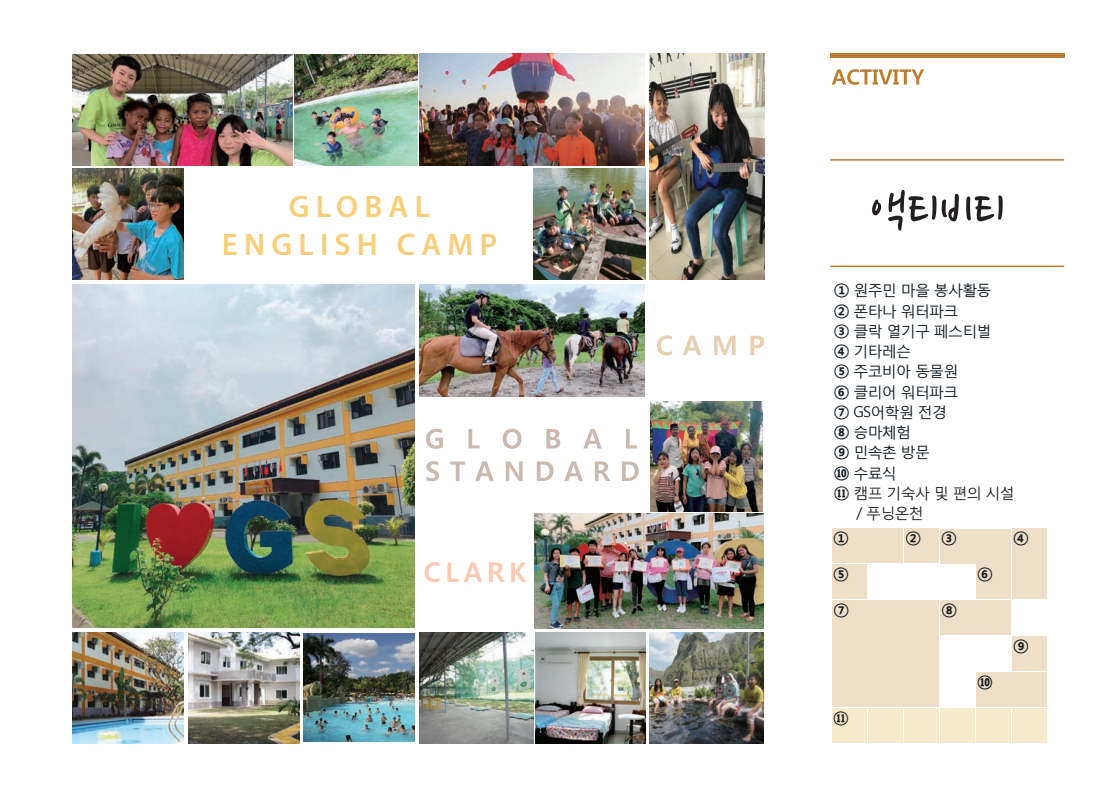
<style>
.page{position:relative;width:1115px;height:796px;background:#fff}
.page>*{position:absolute;margin:0;border:0;box-sizing:border-box;transform-origin:0 0}
.t1{font:57px "Nanum Pen";color:#231f20}
.t2{font:600 31.2px/37.3px "Myriad Pro";letter-spacing:.2em;color:#f9ce7b;text-align:center}
.t3{font:700 15.75px "Malgun Gothic";color:#101a21}
.t4{font:700 15.75px "Malgun Gothic";color:#231f20}
.t5{font:15px "Malgun Gothic";letter-spacing:-.05em;color:#101a21}
.t6{font:15px "Malgun Gothic";letter-spacing:-.05em;color:#231f20}
.s1{font-weight:700;font-size:15.75px}
</style>
<div class="page">
<div style="left:829px;top:53px;width:234px;height:5px;background:#ba7c31"></div>
<svg style="left:831px;top:69px;width:92px;height:16px"></svg>
<img style="left:72px;top:632px;width:111px;height:111px">
<svg style="left:426px;top:428px;width:16px;height:20px"></svg>
<svg style="left:468px;top:429px;width:11px;height:19px"></svg>
<svg style="left:502px;top:428px;width:19px;height:20px"></svg>
<svg style="left:546px;top:429px;width:14px;height:19px"></svg>
<svg style="left:583px;top:429px;width:18px;height:19px"></svg>
<svg style="left:626px;top:429px;width:11px;height:19px"></svg>
<svg style="left:426px;top:461px;width:13px;height:20px"></svg>
<svg style="left:450px;top:461px;width:15px;height:19px"></svg>
<svg style="left:475px;top:461px;width:18px;height:19px"></svg>
<svg style="left:505px;top:461px;width:17px;height:19px"></svg>
<svg style="left:536px;top:461px;width:17px;height:19px"></svg>
<svg style="left:564px;top:461px;width:18px;height:19px"></svg>
<svg style="left:594px;top:461px;width:16px;height:19px"></svg>
<svg style="left:622px;top:461px;width:16px;height:19px"></svg>
<svg style="left:424px;top:562px;width:15px;height:20px"></svg>
<svg style="left:447px;top:562px;width:35px;height:19px"></svg>
<svg style="left:489px;top:562px;width:15px;height:19px"></svg>
<svg style="left:511px;top:562px;width:15px;height:19px"></svg>
<svg style="left:657px;top:335px;width:14px;height:20px"></svg>
<svg style="left:683px;top:335px;width:18px;height:20px"></svg>
<svg style="left:714px;top:335px;width:21px;height:20px"></svg>
<svg style="left:750px;top:335px;width:13px;height:20px"></svg>
<img style="left:188px;top:632px;width:111px;height:111px">
<img style="left:535px;top:632px;width:109px;height:111px">
<hr style="left:829px;top:265px;width:234px;height:2px;background:#ba7c31">
<hr style="left:829px;top:159px;width:234px;height:1px;background:#ba7c31">
<img style="left:420px;top:53px;width:224px;height:112px">
<img style="left:649px;top:632px;width:114px;height:111px">
<img style="left:419px;top:632px;width:114px;height:111px">
<img style="left:304px;top:633px;width:110px;height:108px">
<div style="left:832px;top:528px;width:70px;height:35px;background:#efdec8"></div>
<div style="left:832px;top:564px;width:34px;height:34px;background:#efdec8"></div>
<div style="left:832px;top:708px;width:34px;height:34px;background:#f6eacd"></div>
<div style="left:868px;top:708px;width:34px;height:34px;background:#f6eacd"></div>
<div style="left:903px;top:528px;width:35px;height:35px;background:#efdec8"></div>
<div style="left:1011px;top:528px;width:34px;height:70px;background:#efdec8"></div>
<div style="left:975px;top:564px;width:34px;height:34px;background:#efdec8"></div>
<div style="left:903px;top:708px;width:35px;height:34px;background:#f6eacd"></div>
<div style="left:939px;top:600px;width:70px;height:34px;background:#efdec8"></div>
<div style="left:939px;top:528px;width:70px;height:35px;background:#efdec8"></div>
<div style="left:939px;top:708px;width:35px;height:34px;background:#f6eacd"></div>
<div style="left:975px;top:672px;width:70px;height:34px;background:#efdec8"></div>
<div style="left:975px;top:708px;width:34px;height:34px;background:#f6eacd"></div>
<div style="left:1011px;top:636px;width:34px;height:34px;background:#efdec8"></div>
<div style="left:1011px;top:708px;width:34px;height:34px;background:#f6eacd"></div>
<div style="left:832px;top:600px;width:106px;height:106px;background:#efdec8"></div>
<img style="left:649px;top:53px;width:114px;height:227px">
<img style="left:72px;top:285px;width:342px;height:341px">
<img style="left:650px;top:401px;width:112px;height:110px">
<img style="left:534px;top:513px;width:229px;height:114px">
<img style="left:420px;top:284px;width:224px;height:112px">
<img style="left:72px;top:54px;width:220px;height:111px">
<img style="left:72px;top:169px;width:111px;height:111px">
<img style="left:533px;top:169px;width:112px;height:111px">
<img style="left:295px;top:54px;width:122px;height:111px">
<h2 class="t2" style="left:222px;top:187px;width:277px">GLOBAL<br>ENGLISH CAMP</h2>
<h1 class="t1" style="left:869px;top:183px;width:137px">액티비티</h1>
<p class="t5" style="left:833px;top:281px;width:159px"><span class="s1">①</span> 원주민 마을 봉사활동</p>
<p class="t5" style="left:833px;top:301px;width:126px"><span class="s1">②</span> 폰타나 워터파크</p>
<p class="t5" style="left:833px;top:321px;width:159px"><span class="s1">③</span> 클락 열기구 페스티벌</p>
<p class="t5" style="left:833px;top:342px;width:79px"><span class="s1">④</span> 기타레슨</p>
<p class="t5" style="left:833px;top:362px;width:126px"><span class="s1">⑤</span> 주코비아 동물원</p>
<p class="t5" style="left:833px;top:382px;width:126px"><span class="s1">⑥</span> 클리어 워터파크</p>
<p class="t5" style="left:833px;top:402px;width:115px"><span class="s1">⑦</span> GS어학원 전경</p>
<p class="t5" style="left:833px;top:423px;width:79px"><span class="s1">⑧</span> 승마체험</p>
<p class="t5" style="left:833px;top:443px;width:98px"><span class="s1">⑨</span> 민속촌 방문</p>
<p class="t5" style="left:833px;top:463px;width:65px"><span class="s1">⑩</span> 수료식</p>
<p class="t6" style="left:833px;top:483px;width:183px"><span class="s1">⑪</span> 캠프 기숙사 및 편의 시설</p>
<p class="t6" style="left:856px;top:504px;width:69px">/ 푸닝온천</p>
<p class="t3" style="left:832px;top:527px;width:17px">①</p>
<p class="t3" style="left:905px;top:527px;width:17px">②</p>
<p class="t3" style="left:940px;top:527px;width:17px">③</p>
<p class="t3" style="left:1012px;top:527px;width:17px">④</p>
<p class="t3" style="left:832px;top:563px;width:17px">⑤</p>
<p class="t3" style="left:976px;top:563px;width:17px">⑥</p>
<p class="t3" style="left:833px;top:599px;width:17px">⑦</p>
<p class="t3" style="left:941px;top:599px;width:17px">⑧</p>
<p class="t3" style="left:1012px;top:635px;width:17px">⑨</p>
<p class="t4" style="left:832px;top:707px;width:17px">⑪</p>
<p class="t3" style="left:976px;top:672px;width:17px">⑩</p>
</div>
